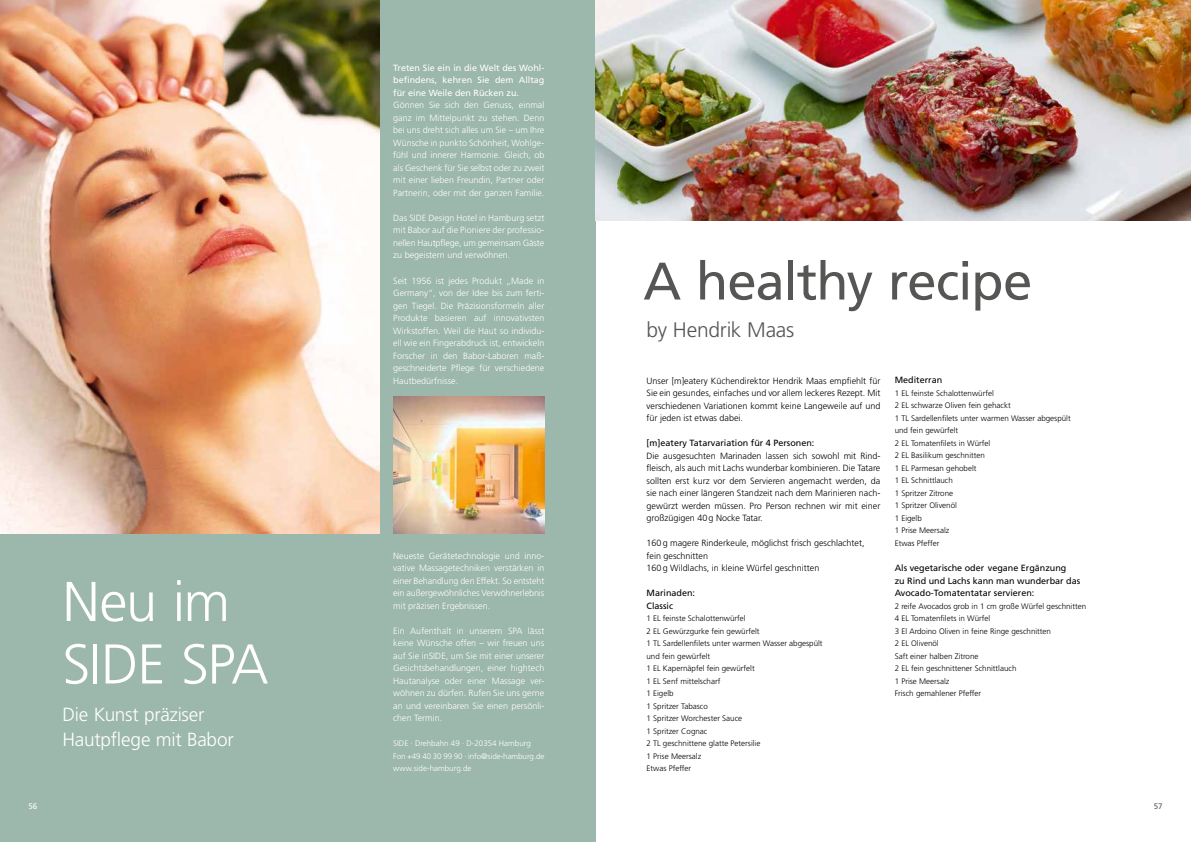
<style>
.page{position:relative;width:1191px;height:842px;background:#fff}
.page>*{position:absolute;margin:0;border:0;box-sizing:border-box;transform-origin:0 0}
.t1{font:300 56px/62.5px "Frutiger";letter-spacing:-.025em;color:#fff}
.t2{font:52.7px "Frutiger";letter-spacing:-.025em;color:#565655}
.t3{font:300 21px "Frutiger";letter-spacing:-.015em;color:#565655}
.t4{font:300 19px/25px "Frutiger";letter-spacing:-.01em;color:#fff}
.t5{font:300 9px/12.5px "Frutiger";color:#fff;text-align:justify}
.t6{font:300 9px/12.5px "Frutiger";color:#000;text-align:justify}
.t7{font:9px/12.5px "Frutiger";color:#000}
.t8{font:9px/12.5px "Frutiger";color:#fff;text-align:justify}
.t9{font:300 8px/12.5px "Frutiger";color:#000}
.t10{font:300 8px/12.5px "Frutiger";color:#fff}
.t11{font:8px "Frutiger";color:#565655}
.t12{font:8px "Frutiger";color:#fff}
</style>
<div class="page">
<div style="left:0;top:0;width:595px;height:842px;background:#9cb7ab"></div>
<img style="left:393px;top:396px;width:151px;height:137px">
<img style="left:0;top:0;width:379px;height:533px">
<img style="left:595px;top:0;width:596px;height:221px">
<p class="t12" style="left:28px;top:801px;width:10px">56</p>
<h1 class="t1" style="left:62px;top:570px;width:208px">Neu im<br>SIDE SPA</h1>
<h3 class="t4" style="left:62px;top:702px;width:173px">Die Kunst präziser<br>Hautpflege mit Babor</h3>
<p class="t8" style="left:393px;top:61px;width:153px">Treten Sie ein in die Welt des Wohl&shy;befindens, kehren Sie dem Alltag für eine Weile den Rücken zu.</p>
<p class="t5" style="left:393px;top:99px;width:153px">Gönnen Sie sich den Genuss, einmal ganz im Mittelpunkt zu stehen. Denn bei uns dreht sich alles um Sie – um Ihre Wünsche in punkto Schönheit, Wohlge&shy;fühl und innerer Harmonie. Gleich, ob als Geschenk für Sie selbst oder zu zweit mit einer lieben Freundin, Partner oder Partnerin, oder mit der ganzen Familie.</p>
<p class="t5" style="left:393px;top:212px;width:153px">Das SIDE Design Hotel in Hamburg setzt mit Babor auf die Pioniere der professio&shy;nellen Hautpflege, um gemeinsam Gäste zu begeistern und verwöhnen.</p>
<p class="t5" style="left:393px;top:274px;width:153px">Seit 1956 ist jedes Produkt „Made in Germany“, von der Idee bis zum ferti&shy;gen Tiegel. Die Präzisionsformeln aller Produkte basieren auf innovativsten Wirkstoffen. Weil die Haut so individu&shy;ell wie ein Fingerabdruck ist, entwickeln Forscher in den Babor-Laboren maß&shy;geschneiderte Pflege für verschiedene Hautbedürfnisse.</p>
<p class="t5" style="left:393px;top:549px;width:153px">Neueste Gerätetechnologie und inno&shy;vative Massagetechniken verstärken in einer Behandlung den Effekt. So entsteht ein außergewöhnliches Verwöhnerlebnis mit präzisen Ergebnissen.</p>
<p class="t5" style="left:393px;top:624px;width:153px">Ein Aufenthalt in unserem SPA lässt keine Wünsche offen – wir freuen uns auf Sie inSIDE, um Sie mit einer unserer Gesichtsbehandlungen, einer hightech Hautanalyse oder einer Massage ver&shy;wöhnen zu dürfen. Rufen Sie uns gerne an und vereinbaren Sie einen persönli&shy;chen Termin.</p>
<p class="t10" style="left:393px;top:737px;width:153px">SIDE · Drehbahn 49 · D-20354 Hamburg<br>Fon +49 40 30 99 90 · info@side-hamburg.de www.side-hamburg.de</p>
<h2 class="t2" style="left:643px;top:250px;width:391px">A healthy recipe</h2>
<h3 class="t3" style="left:646px;top:318px;width:149px">by Hendrik Maas</h3>
<p class="t6" style="left:646px;top:374px;width:235px">Unser [m]eatery Küchendirektor Hendrik Maas empfiehlt für Sie ein gesundes, einfaches und vor allem leckeres Rezept. Mit verschiedenen Variationen kommt keine Langeweile auf und für jeden ist etwas dabei.</p>
<p class="t7" style="left:646px;top:437px;width:169px">[m]eatery Tatarvariation für 4 Personen:</p>
<p class="t6" style="left:646px;top:449px;width:235px">Die ausgesuchten Marinaden lassen sich sowohl mit Rind&shy;fleisch, als auch mit Lachs wunderbar kombinieren. Die Tatare sollten erst kurz vor dem Servieren angemacht werden, da sie nach einer längeren Standzeit nach dem Marinieren nach&shy;gewürzt werden müssen. Pro Person rechnen wir mit einer großzügigen 40g Nocke Tatar.</p>
<p class="t6" style="left:646px;top:537px;width:219px;text-align:left">160g magere Rinderkeule, möglichst frisch geschlachtet, fein geschnitten<br>160g Wildlachs, in kleine Würfel geschnitten</p>
<p class="t7" style="left:646px;top:587px;width:50px">Marinaden:<br>Classic</p>
<p class="t9" style="left:646px;top:612px;width:178px">1 EL feinste Schalottenwürfel<br>2 EL Gewürzgurke fein gewürfelt<br>1 TL Sardellenfilets unter warmen Wasser abgespült und fein gewürfelt<br>1 EL Kapernäpfel fein gewürfelt<br>1 EL Senf mittelscharf<br>1 Eigelb<br>1 Spritzer Tabasco<br>1 Spritzer Worchester Sauce<br>1 Spritzer Cognac<br>2 TL geschnittene glatte Petersilie<br>1 Prise Meersalz<br>Etwas Pfeffer</p>
<p class="t7" style="left:894px;top:374px;width:49px">Mediterran</p>
<p class="t9" style="left:894px;top:387px;width:178px">1 EL feinste Schalottenwürfel<br>2 EL schwarze Oliven fein gehackt<br>1 TL Sardellenfilets unter warmen Wasser abgespült und fein gewürfelt<br>2 EL Tomatenfilets in Würfel<br>2 EL Basilikum geschnitten<br>1 EL Parmesan gehobelt<br>1 EL Schnittlauch<br>1 Spritzer Zitrone<br>1 Spritzer Olivenöl<br>1 Eigelb<br>1 Prise Meersalz<br>Etwas Pfeffer</p>
<p class="t7" style="left:894px;top:561px;width:187px">Als vegetarische oder vegane Ergänzung<br>zu Rind und Lachs kann man wunderbar das<br>Avocado-Tomatentatar servieren:</p>
<p class="t9" style="left:894px;top:599px;width:193px">2 reife Avocados grob in 1 cm große Würfel geschnitten<br>4 EL Tomatenfilets in Würfel<br>3 El Ardoino Oliven in feine Ringe geschnitten<br>2 EL Olivenöl<br>Saft einer halben Zitrone<br>2 EL fein geschnittener Schnittlauch<br>1 Prise Meersalz<br>Frisch gemahlener Pfeffer</p>
<p class="t11" style="left:1153px;top:801px;width:10px">57</p>
</div>
